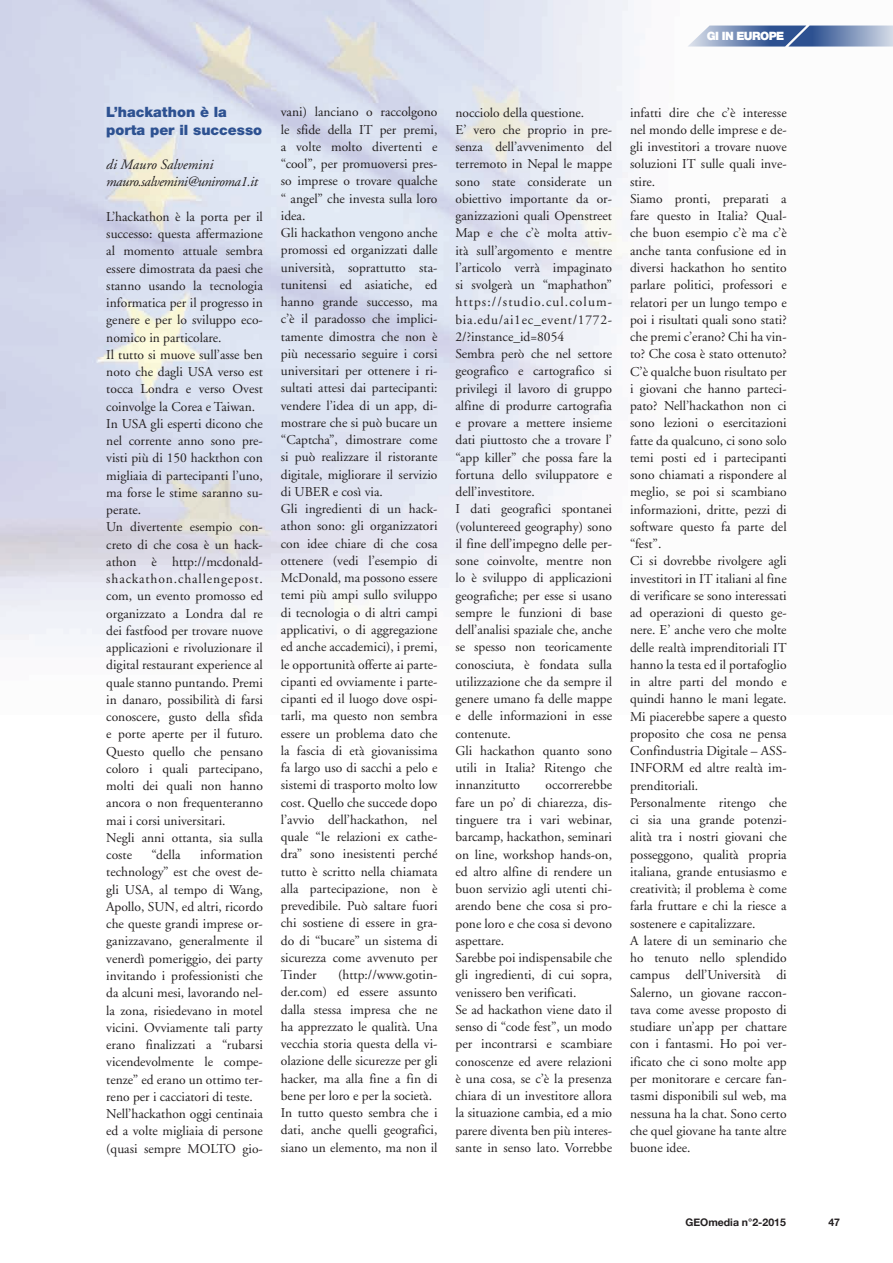
<style>
.page{position:relative;width:893px;height:1263px;background:#fff}
.page>*{position:absolute;margin:0;border:0;box-sizing:border-box;transform-origin:0 0}
.t1{font:italic 14.25px/17.2px "Adobe Garamond";letter-spacing:-.03em;color:#231f20}
.t2{font:900 14.25px/17.2px "Helvetica Neue";color:#2d5191}
.t3{font:13.5px/17.2px "Adobe Garamond";color:#231f20}
.t4{font:900 11.55px "Helvetica Neue";letter-spacing:-.05em;color:#fff}
.t5{font:900 11.55px "Helvetica Neue";color:#fff}
.t6{font:700 10.5px "Helvetica Neue";color:#231f20}
</style>
<div class="page">
<svg style="left:687px;top:26px;width:206px;height:21px;background:#7b91b9"></svg>
<p class="t4" style="left:707px;top:29px;width:79px">GI IN UROPE</p>
<p class="t5" style="left:727px;top:29px;width:59px">REPORTS</p>
<p class="t2" style="left:106px;top:103px;width:157px">L’hackathon è la porta per il successo</p>
<p class="t1" style="left:106px;top:156px;width:153px">di Mauro Salvemini mauro.salvemini@uniroma1.it</p>
<p class="t3" style="left:106px;top:208px;width:158px">L’hackathon è la porta per il successo: questa affermazione al momento attuale sembra essere dimostrata da paesi che stanno usando la tecnologia informatica per il progresso in genere e per lo sviluppo eco&shy;nomico in particolare.<br>Il tutto si muove sull’asse ben noto che dagli USA verso est tocca Londra e verso Ovest coinvolge la Corea e Taiwan.<br>In USA gli esperti dicono che nel corrente anno sono pre&shy;visti più di 150 hackthon con migliaia di partecipanti l’uno, ma forse le stime saranno su&shy;perate.<br>Un divertente esempio con&shy;creto di che cosa è un hack&shy;athon è http://mcdonald&shy;shackathon.challengepost. com, un evento promosso ed organizzato a Londra dal re dei fastfood per trovare nuove applicazioni e rivoluzionare il digital restaurant experience al quale stanno puntando. Premi in danaro, possibilità di farsi conoscere, gusto della sfida e porte aperte per il futuro.<br>Questo quello che pensano coloro i quali partecipano, molti dei quali non hanno ancora o non frequenteranno mai i corsi universitari.<br>Negli anni ottanta, sia sulla coste</p>
<p class="t3" style="left:106px;top:847px;width:158px;text-indent:94px">information technology” est che ovest de&shy;gli USA, al tempo di Wang,<br>Apollo, SUN, ed altri, ricordo che queste grandi imprese or&shy;ganizzavano, generalmente il venerdì pomeriggio, dei party invitando i professionisti che da alcuni mesi, lavorando nel&shy;la zona, risiedevano in motel vicini. Ovviamente tali party erano finalizzati a “rubarsi vicendevolmente le compe&shy;tenze” ed erano un ottimo ter&shy;reno per i cacciatori di teste.<br>Nell’hackathon oggi centinaia ed a volte migliaia di persone (quasi sempre MOLTO gio-</p>
<p class="t3" style="left:152px;top:847px;width:31px">“della</p>
<p class="t3" style="left:281px;top:104px;width:158px">vani) lanciano o raccolgono le sfide della IT per premi, a volte molto divertenti e “cool”, per promuoversi pres&shy;so imprese o trovare qualche “ angel” che investa sulla loro idea.<br>Gli hackathon vengono anche promossi ed organizzati dalle università, soprattutto sta&shy;tunitensi ed asiatiche, ed hanno grande successo, ma c’è il paradosso che implici&shy;tamente dimostra che non è più necessario seguire i corsi universitari per ottenere i ri&shy;sultati attesi dai partecipanti: vendere l’idea di un app, di&shy;mostrare che si può bucare un “Captcha”, dimostrare come si può realizzare il ristorante digitale, migliorare il servizio di UBER e così via.<br>Gli ingredienti di un hack&shy;athon sono: gli organizzatori con idee chiare di che cosa ottenere (vedi l’esempio di<br>McDonald, ma possono essere temi più ampi sullo sviluppo di tecnologia o di altri campi applicativi, o di aggregazione ed anche accademici), i premi, le opportunità offerte ai parte&shy;cipanti ed ovviamente i parte&shy;cipanti ed il luogo dove ospi&shy;tarli, ma questo non sembra essere un problema dato che la fascia di età giovanissima fa largo uso di sacchi a pelo e sistemi di trasporto molto low cost. Quello che succede dopo l’avvio dell’hackathon, nel quale “le relazioni ex cathe&shy;dra” sono inesistenti perché tutto è scritto nella chiamata alla partecipazione, non è prevedibile. Può saltare fuori chi sostiene di essere in gra&shy;do di “bucare” un sistema di sicurezza come avvenuto per<br>Tinder</p>
<p class="t3" style="left:281px;top:966px;width:158px;text-indent:57px">(http://www.gotin&shy;der.com) ed essere assunto dalla stessa impresa che ne ha apprezzato le qualità. Una vecchia storia questa della vi&shy;olazione delle sicurezze per gli hacker, ma alla fine a fin di bene per loro e per la società.<br>In tutto questo sembra che i dati, anche quelli geografici, siano un elemento, ma non il</p>
<p class="t3" style="left:455px;top:104px;width:158px">nocciolo della questione.<br>E’ vero che proprio in pre&shy;senza dell’avvenimento del terremoto in Nepal le mappe sono state considerate un obiettivo importante da or&shy;ganizzazioni quali Openstreet<br>Map e che c’è molta attiv&shy;ità sull’argomento e mentre l’articolo verrà impaginato si svolgerà un “maphathon” https://studio.cul.colum&shy;bia.edu/ai1ec_event/1772-<br>2/?instance_id=8054<br>Sembra però che nel settore geografico e cartografico si privilegi il lavoro di gruppo alfine di produrre cartografia e provare a mettere insieme dati piuttosto che a trovare l’ “app killer” che possa fare la fortuna dello sviluppatore e dell’investitore.<br>I dati geografici spontanei (voluntereed geography) sono il fine dell’impegno delle per&shy;sone coinvolte, mentre non lo è sviluppo di applicazioni geografiche; per esse si usano sempre le funzioni di base dell’analisi spaziale che, anche se spesso non teoricamente conosciuta, è fondata sulla utilizzazione che da sempre il genere umano fa delle mappe e delle informazioni in esse contenute.<br>Gli hackathon quanto sono utili in Italia? Ritengo che innanzitutto</p>
<p class="t3" style="left:455px;top:777px;width:158px;text-indent:90px">occorrerebbe fare un po’ di chiarezza, dis&shy;tinguere tra i vari webinar, barcamp, hackathon, seminari on line, workshop hands-on, ed altro alfine di rendere un buon servizio agli utenti chi&shy;arendo bene che cosa si pro&shy;pone loro e che cosa si devono aspettare.<br>Sarebbe poi indispensabile che gli ingredienti, di cui sopra, venissero ben verificati.<br>Se ad hackathon viene dato il senso di “code fest”, un modo per incontrarsi e scambiare conoscenze ed avere relazioni è una cosa, se c’è la presenza chiara di un investitore allora la situazione cambia, ed a mio parere diventa ben più interes&shy;sante in senso lato. Vorrebbe</p>
<p class="t3" style="left:630px;top:104px;width:158px">infatti dire che c’è interesse nel mondo delle imprese e de&shy;gli investitori a trovare nuove soluzioni IT sulle quali inve&shy;stire.<br>Siamo pronti, preparati a fare questo in Italia? Qual&shy;che buon esempio c’è ma c’è anche tanta confusione ed in diversi hackathon ho sentito parlare politici, professori e relatori per un lungo tempo e poi i risultati quali sono stati? che premi c’erano? Chi ha vin&shy;to? Che cosa è stato ottenuto?<br>C’è qualche buon risultato per i giovani che hanno parteci&shy;pato? Nell’hackathon non ci sono lezioni o esercitazioni fatte da qualcuno, ci sono solo temi posti ed i partecipanti sono chiamati a rispondere al meglio, se poi si scambiano informazioni, dritte, pezzi di software questo fa parte del “fest”.<br>Ci si dovrebbe rivolgere agli investitori in IT italiani al fine di verificare se sono interessati ad operazioni di questo ge&shy;nere. E’ anche vero che molte delle realtà imprenditoriali IT hanno la testa ed il portafoglio in altre parti del mondo e quindi hanno le mani legate.<br>Mi piacerebbe sapere a questo proposito che cosa ne pensa<br>Confindustria Digitale – ASS-<br>INFORM ed altre realtà im&shy;prenditoriali.<br>Personalmente ritengo che ci sia una grande potenzi&shy;alità tra i nostri giovani che posseggono, qualità propria italiana, grande entusiasmo e creatività; il problema è come farla fruttare e chi la riesce a sostenere e capitalizzare.<br>A latere di un seminario che ho tenuto nello splendido campus dell’Università di<br>Salerno, un giovane raccon&shy;tava come avesse proposto di studiare un’app per chattare con i fantasmi. Ho poi ver&shy;ificato che ci sono molte app per monitorare e cercare fan&shy;tasmi disponibili sul web, ma nessuna ha la chat. Sono certo che quel giovane ha tante altre buone idee.</p>
<p class="t6" style="left:685px;top:1214px;width:102px">GEOmedia n°2-2015</p>
<p class="t6" style="left:828px;top:1214px;width:13px">47</p>
</div>
